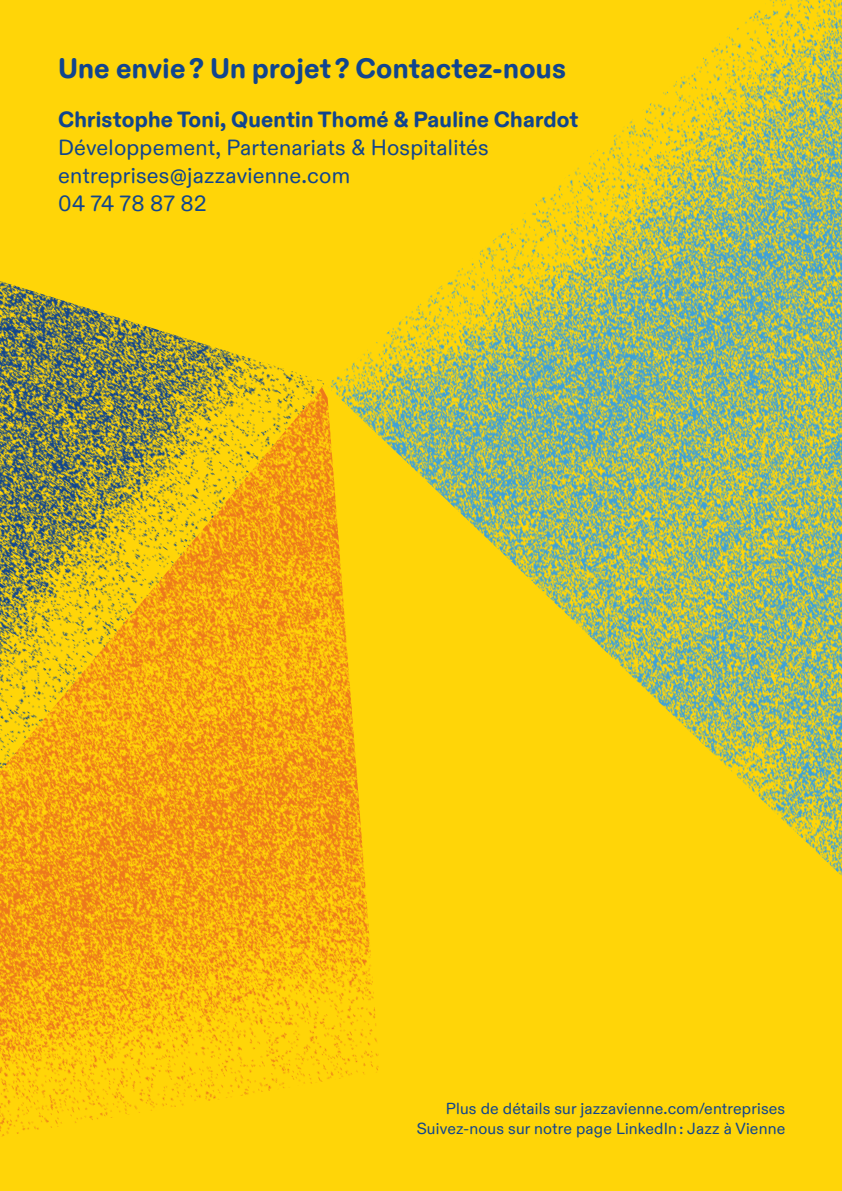
<style>
.page{position:relative;width:842px;height:1191px;background:#ffd508}
.page>*{position:absolute;margin:0;border:0;box-sizing:border-box;transform-origin:0 0}
.t1{font:800 28px "ABC Diatype Rounded";letter-spacing:.01em;color:#11458e}
.t2{font:22px/28px "ABC Diatype Rounded";letter-spacing:.01em;color:#11458e}
.t3{font:800 22px "ABC Diatype Rounded";letter-spacing:.01em;color:#11458e}
.t4{font:16px/20px "ABC Diatype Rounded";letter-spacing:.01em;color:#11458e;text-align:right}
</style>
<div class="page">
<img style="left:0;top:772px;width:379px;height:364px">
<img style="left:0;top:281px;width:326px;height:491px">
<img style="left:326px;top:0;width:516px;height:876px">
<h1 class="t1" style="left:58px;top:52px;width:509px">Une envie ? Un projet ? Contactez-nous</h1>
<h2 class="t3" style="left:58px;top:106px;width:522px">Christophe Toni, Quentin Thomé &amp; Pauline Chardot</h2>
<h2 class="t2" style="left:58px;top:134px;width:432px">Développement, Partenariats &amp; Hospitalités entreprises@jazzavienne.com<br>04 74 78 87 82</h2>
<p class="t4" style="left:417px;top:1099px;width:370px">Plus de détails sur jazzavienne.com/entreprises<br>Suivez-nous sur notre page LinkedIn : Jazz à Vienne</p>
</div>
